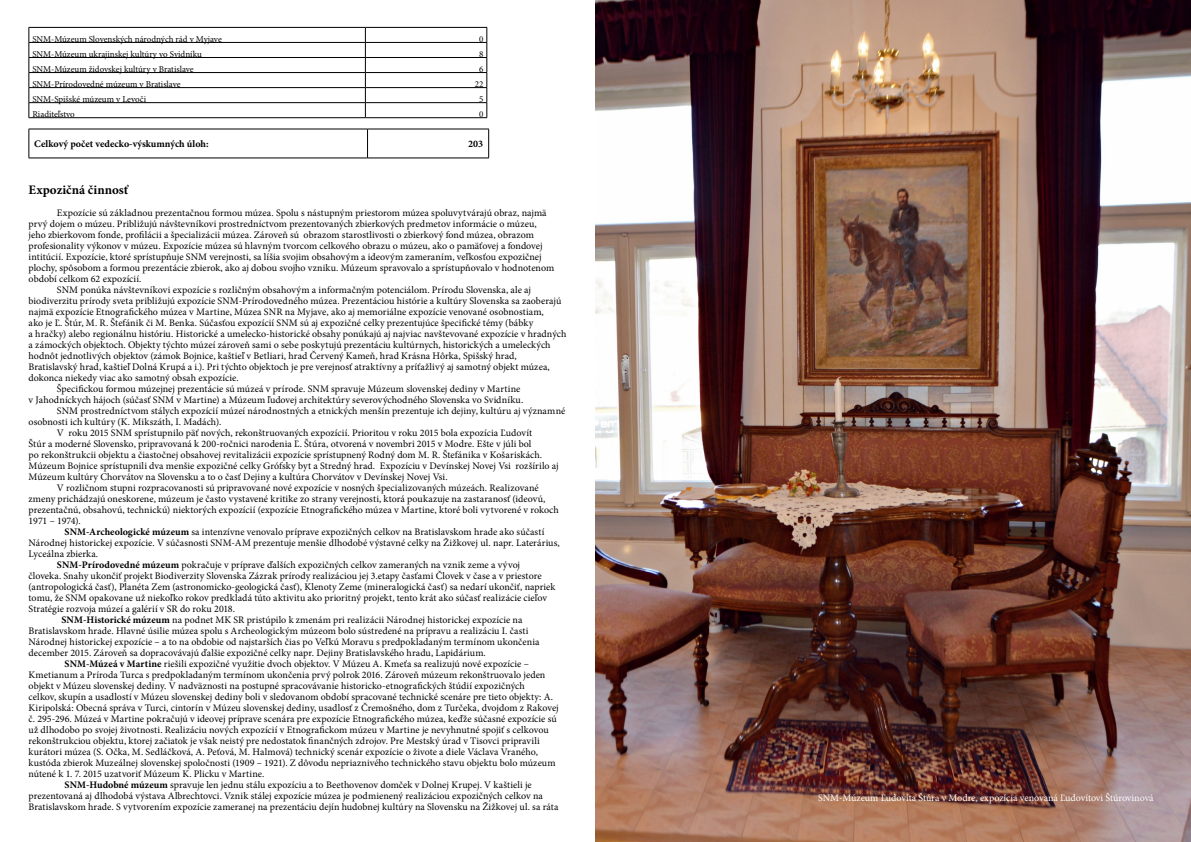
<style>
.page{position:relative;width:1191px;height:842px;background:#fff}
.page>*{position:absolute;margin:0;border:0;box-sizing:border-box;transform-origin:0 0}
.Nadpis_4{font:700 13px "Minion Pro";color:#000}
.Normálny{font:10px/11px "Minion Pro";letter-spacing:.005em;color:#000}
.Vykaz_Zakladny_odsta{font:10px/11px "Minion Pro";letter-spacing:.005em;color:#000}
.t1{font:10px "Minion Pro";color:#fff}
.Styl_NormalFlow{font:700 10px "Minion Pro";color:#000}
.Normálny-2{font:700 10px "Minion Pro";color:#000}
.Normálny-3{font:9px "Minion Pro";color:#000}
.s1{font-weight:700}
</style>
<div class="page">
<hr style="left:29px;top:27px;width:336px;height:1px;background:#000">
<hr style="left:365px;top:27px;width:122px;height:1px;background:#000">
<hr style="left:29px;top:42px;width:336px;height:1px;background:#000">
<hr style="left:365px;top:42px;width:122px;height:1px;background:#000">
<hr style="left:29px;top:57px;width:336px;height:1px;background:#000">
<hr style="left:365px;top:57px;width:122px;height:1px;background:#000">
<hr style="left:29px;top:72px;width:336px;height:1px;background:#000">
<hr style="left:365px;top:72px;width:122px;height:1px;background:#000">
<hr style="left:29px;top:87px;width:336px;height:1px;background:#000">
<hr style="left:365px;top:87px;width:122px;height:1px;background:#000">
<hr style="left:29px;top:102px;width:336px;height:1px;background:#000">
<svg style="left:29px;top:28px;width:1px;height:89px"></svg>
<hr style="left:365px;top:102px;width:122px;height:1px;background:#000">
<svg style="left:365px;top:28px;width:1px;height:89px"></svg>
<svg style="left:486px;top:28px;width:1px;height:89px"></svg>
<hr style="left:29px;top:117px;width:336px;height:1px;background:#000">
<hr style="left:365px;top:117px;width:122px;height:1px;background:#000">
<hr style="left:29px;top:129px;width:338px;height:1px;background:#000">
<svg style="left:29px;top:129px;width:1px;height:29px"></svg>
<hr style="left:367px;top:129px;width:122px;height:1px;background:#000">
<svg style="left:367px;top:129px;width:1px;height:29px"></svg>
<svg style="left:488px;top:129px;width:1px;height:29px"></svg>
<hr style="left:29px;top:158px;width:338px;height:1px;background:#000">
<hr style="left:367px;top:158px;width:122px;height:1px;background:#000">
<img style="left:595px;top:0;width:596px;height:842px">
<p class="Normálny-3" style="left:32px;top:33px;width:191px">SNM-Múzeum Slovenských národných rád v Myjave</p>
<p class="Normálny-3" style="left:479px;top:33px;width:6px">0</p>
<p class="Normálny-3" style="left:32px;top:48px;width:171px">SNM-Múzeum ukrajinskej kultúry vo Svidníku</p>
<p class="Normálny-3" style="left:479px;top:48px;width:6px">8</p>
<p class="Normálny-3" style="left:32px;top:63px;width:163px">SNM-Múzeum židovskej kultúry v Bratislave</p>
<p class="Normálny-3" style="left:479px;top:63px;width:6px">6</p>
<p class="Normálny-3" style="left:32px;top:78px;width:150px">SNM-Prírodovedné múzeum v Bratislave</p>
<p class="Normálny-3" style="left:475px;top:78px;width:10px">22</p>
<p class="Normálny-3" style="left:32px;top:93px;width:115px">SNM-Spišské múzeum v Levoči</p>
<p class="Normálny-3" style="left:479px;top:93px;width:6px">5</p>
<p class="Normálny-3" style="left:32px;top:109px;width:44px">Riaditeľstvo</p>
<p class="Normálny-3" style="left:479px;top:109px;width:6px">0</p>
<p class="Styl_NormalFlow" style="left:34px;top:137px;width:176px">Celkový počet vedecko-výskumných úloh:</p>
<p class="Normálny-2" style="left:468px;top:137px;width:16px">203</p>
<p class="Nadpis_4" style="left:29px;top:180px;width:101px">Expozičná činnosť</p>
<p class="Normálny" style="left:29px;top:207px;width:527px;text-indent:28px">Expozície sú základnou prezentačnou formou múzea. Spolu s nástupným priestorom múzea spoluvytvárajú obraz, najmä prvý dojem o múzeu. Približujú návštevníkovi prostredníctvom prezentovaných zbierkových predmetov informácie o múzeu, jeho zbierkovom fonde, profilácii a špecializácii múzea. Zároveň sú obrazom starostlivosti o zbierkový fond múzea, obrazom profesionality výkonov v múzeu. Expozície múzea sú hlavným tvorcom celkového obrazu o múzeu, ako o pamäťovej a fondovej intitúcií. Expozície, ktoré sprístupňuje SNM verejnosti, sa líšia svojim obsahovým a ideovým zameraním, veľkosťou expozičnej plochy, spôsobom a formou prezentácie zbierok, ako aj dobou svojho vzniku. Múzeum spravovalo a sprístupňovalo v hodnotenom období celkom 62 expozícií.</p>
<p class="Normálny" style="left:29px;top:284px;width:539px;text-indent:28px">SNM ponúka návštevníkovi expozície s rozličným obsahovým a informačným potenciálom. Prírodu Slovenska, ale aj biodiverzitu prírody sveta približujú expozície SNM-Prírodovedného múzea. Prezentáciou histórie a kultúry Slovenska sa zaoberajú najmä expozície Etnografického múzea v Martine, Múzea SNR na Myjave, ako aj memoriálne expozície venované osobnostiam,<br>ako je Ľ. Štúr, M. R. Štefánik či M. Benka. Súčasťou expozícií SNM sú aj expozičné celky prezentujúce špecifické témy (bábky<br>a hračky) alebo regionálnu históriu. Historické a umelecko-historické obsahy ponúkajú aj najviac navštevované expozície v hradných a zámockých objektoch. Objekty týchto múzeí zároveň sami o sebe poskytujú prezentáciu kultúrnych, historických a umeleckých hodnôt jednotlivých objektov (zámok Bojnice, kaštieľ v Betliari, hrad Červený Kameň, hrad Krásna Hôrka, Spišský hrad, Bratislavský hrad, kaštieľ Dolná Krupá a i.). Pri týchto objektoch je pre verejnosť atraktívny a príťažlivý aj samotný objekt múzea, dokonca niekedy viac ako samotný obsah expozície.</p>
<p class="Normálny" style="left:29px;top:383px;width:496px;text-align:right">Špecifickou formou múzejnej prezentácie sú múzeá v prírode. SNM spravuje Múzeum slovenskej dediny v Martine<br>v Jahodníckych hájoch (súčasť SNM v Martine) a Múzeum ľudovej architektúry severovýchodného Slovenska vo Svidníku.</p>
<p class="Normálny" style="left:29px;top:405px;width:538px;text-indent:28px">SNM prostredníctvom stálych expozícií múzeí národnostných a etnických menšín prezentuje ich dejiny, kultúru aj významné osobnosti ich kultúry (K. Mikszáth, I. Madách).</p>
<p class="Normálny" style="left:29px;top:427px;width:532px;text-indent:28px">V roku 2015 SNM sprístupnilo päť nových, rekonštruovaných expozícií. Prioritou v roku 2015 bola expozícia Ľudovít<br>Štúr a moderné Slovensko, pripravovaná k 200-ročnici narodenia Ľ. Štúra, otvorená v novembri 2015 v Modre. Ešte v júli bol<br>po rekonštrukcii objektu a čiastočnej obsahovej revitalizácii expozície sprístupnený Rodný dom M. R. Štefánika v Košariskách.<br>Múzeum Bojnice sprístupnili dva menšie expozičné celky Grófsky byt a Stredný hrad. Expozíciu v Devínskej Novej Vsi rozšírilo aj Múzeum kultúry Chorvátov na Slovensku a to o časť Dejiny a kultúra Chorvátov v Devínskej Novej Vsi.</p>
<p class="Normálny" style="left:29px;top:482px;width:532px;text-indent:28px">V rozličnom stupni rozpracovanosti sú pripravované nové expozície v nosných špecializovaných múzeách. Realizované zmeny prichádzajú oneskorene, múzeum je často vystavené kritike zo strany verejnosti, ktorá poukazuje na zastaranosť (ideovú, prezentačnú, obsahovú, technickú) niektorých expozícií (expozície Etnografického múzea v Martine, ktoré boli vytvorené v rokoch 1971 – 1974).</p>
<p class="Normálny" style="left:29px;top:526px;width:532px;text-indent:36px"><span class="s1">SNM-Archeologické múzeum</span> sa intenzívne venovalo príprave expozičných celkov na Bratislavskom hrade ako súčastí<br>Národnej historickej expozície. V súčasnosti SNM-AM prezentuje menšie dlhodobé výstavné celky na Žižkovej ul. napr. Laterárius,<br>Lyceálna zbierka.</p>
<p class="Normálny" style="left:29px;top:559px;width:528px;text-indent:28px"><span class="s1">SNM-Prírodovedné múzeum</span> pokračuje v príprave ďalších expozičných celkov zameraných na vznik zeme a vývoj<br>človeka. Snahy ukončiť projekt Biodiverzity Slovenska Zázrak prírody realizáciou jej 3.etapy časťami Človek v čase a v priestore (antropologická časť), Planéta Zem (astronomicko-geologická časť), Klenoty Zeme (mineralogická časť) sa nedarí ukončiť, napriek tomu, že SNM opakovane už niekoľko rokov predkladá túto aktivitu ako prioritný projekt, tento krát ako súčasť realizácie cieľov Stratégie rozvoja múzeí a galérií v SR do roku 2018.</p>
<p class="Normálny" style="left:29px;top:614px;width:512px;text-indent:33px"><span class="s1">SNM-Historické múzeum</span> na podnet MK SR pristúpilo k zmenám pri realizácii Národnej historickej expozície na Bratislavskom hrade. Hlavné úsilie múzea spolu s Archeologickým múzeom bolo sústredené na prípravu a realizáciu I. časti Národnej historickej expozície – a to na obdobie od najstarších čias po Veľkú Moravu s predpokladaným termínom ukončenia december 2015. Zároveň sa dopracovávajú ďalšie expozičné celky napr. Dejiny Bratislavského hradu, Lapidárium.</p>
<p class="Vykaz_Zakladny_odsta" style="left:29px;top:658px;width:532px;text-indent:36px"><span class="s1">SNM-Múzeá v Martine</span> riešili expozičné využitie dvoch objektov. V Múzeu A. Kmeťa sa realizujú nové expozície – Kmetianum a Príroda Turca s predpokladaným termínom ukončenia prvý polrok 2016. Zároveň múzeum rekonštruovalo jeden objekt v Múzeu slovenskej dediny. V nadväznosti na postupné spracovávanie historicko-etnografických štúdií expozičných<br>celkov, skupín a usadlostí v Múzeu slovenskej dediny boli v sledovanom období spracované technické scenáre pre tieto objekty: A.<br>Kiripolská: Obecná správa v Turci, cintorín v Múzeu slovenskej dediny, usadlosť z Čremošného, dom z Turčeka, dvojdom z Rakovej č. 295-296. Múzeá v Martine pokračujú v ideovej príprave scenára pre expozície Etnografického múzea, keďže súčasné expozície sú už dlhodobo po svojej životnosti. Realizáciu nových expozícií v Etnografickom múzeu v Martine je nevyhnutné spojiť s celkovou rekonštrukciou objektu, ktorej začiatok je však neistý pre nedostatok finančných zdrojov. Pre Mestský úrad v Tisovci pripravili kurátori múzea (S. Očka, M. Sedláčková, A. Peťová, M. Halmová) technický scenár expozície o živote a diele Václava Vraného, kustóda zbierok Muzeálnej slovenskej spoločnosti (1909 – 1921). Z dôvodu nepriaznivého technického stavu objektu bolo múzeum nútené k 1. 7. 2015 uzatvoriť Múzeum K. Plicku v Martine.</p>
<p class="Normálny" style="left:29px;top:779px;width:531px;text-indent:36px"><span class="s1">SNM-Hudobné múzeum</span> spravuje len jednu stálu expozíciu a to Beethovenov domček v Dolnej Krupej. V kaštieli je prezentovaná aj dlhodobá výstava Albrechtovci. Vznik stálej expozície múzea je podmienený realizáciou expozičných celkov na<br>Bratislavskom hrade. S vytvorením expozície zameranej na prezentáciu dejín hudobnej kultúry na Slovensku na Žižkovej ul. sa ráta</p>
<p class="t1" style="left:818px;top:791px;width:337px">SNM-Múzeum Ľudovíta Štúra v Modre, expozícia venovaná Ľudovítovi Štúrovinová</p>
</div>
